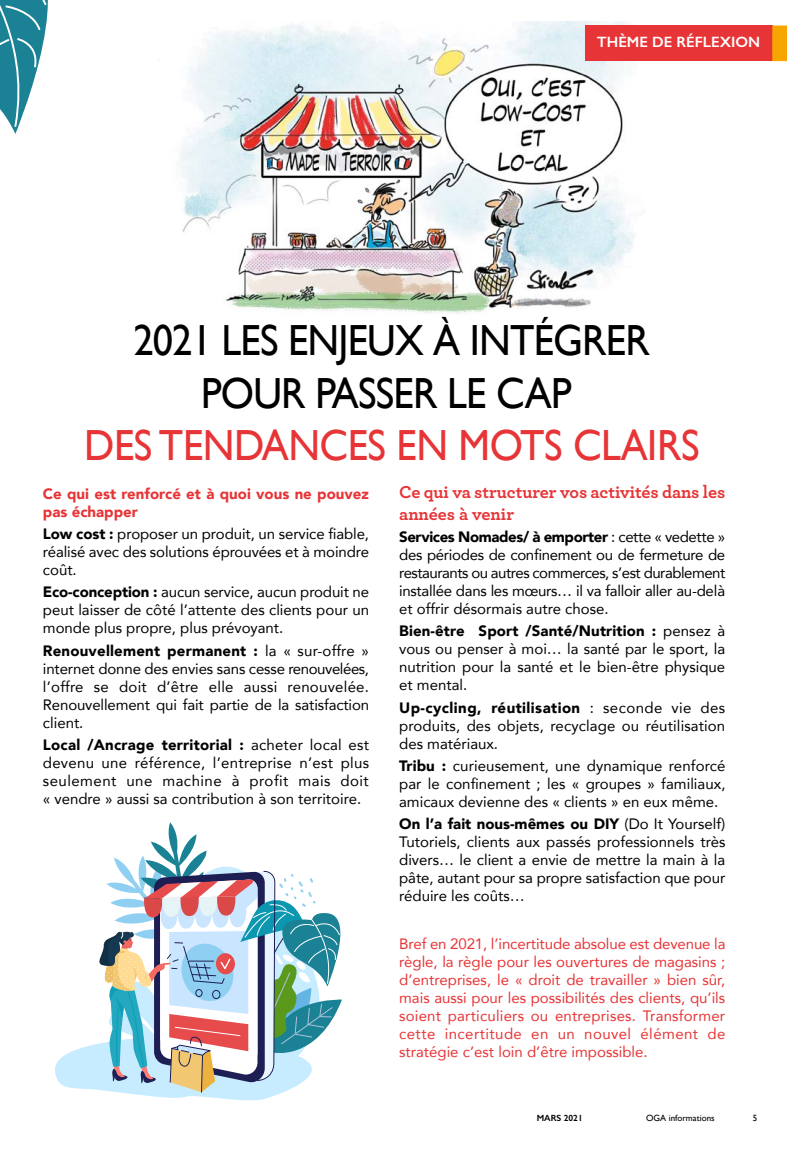
<style>
.page{position:relative;width:787px;height:1149px;background:#fff}
.page>*{position:absolute;margin:0;border:0;box-sizing:border-box;transform-origin:0 0}
.t1{font:43.5px/52.2px "Gill Sans";letter-spacing:-.02em;color:#000;text-align:center;scale:.93 1}
.t2{font:43.5px "Gill Sans";letter-spacing:-.01em;color:#e73436;scale:.93 1}
.t3{font:700 18px/21.6px "Archer";letter-spacing:-.005em;color:#e73436}
.t4{font:15px/18px "Avenir";color:#000;text-align:justify}
.t5{font:15px/18px "Avenir";color:#e73436;text-align:justify}
.t6{font:900 15px/18px "Avenir";color:#e73436}
.t7{font:600 15px "Gill Sans";color:#fff}
.t8{font:9px "Gill Sans";color:#000}
.t9{font:600 9px "Gill Sans";color:#000}
.s1{font-weight:900}
</style>
<div class="page">
<img style="left:181px;top:21px;width:480px;height:292px">
<div style="left:584px;top:26px;width:188px;height:35px;background:#e73436"></div>
<svg style="left:772px;top:26px;width:15px;height:35px"></svg>
<svg style="left:55px;top:822px;width:287px;height:279px"></svg>
<svg style="left:0;top:0;width:48px;height:134px"></svg>
<p class="t7" style="left:597px;top:33px;width:165px">THÈME DE RÉFLEXION</p>
<h1 class="t1" style="left:133px;top:314px;width:556px">2021 LES ENJEUX À INTÉGRER<br>POUR PASSER LE CAP</h1>
<h1 class="t2" style="left:84px;top:419px;width:663px">DES TENDANCES EN MOTS CLAIRS</h1>
<p class="t6" style="left:43px;top:484px;width:327px">Ce qui est renforcé et à quoi vous ne pouvez pas échapper</p>
<p class="t4" style="left:43px;top:524px;width:328px"><span class="s1">Low cost :</span> proposer un produit, un service fiable, réalisé avec des solutions éprouvées et à moindre coût.</p>
<p class="t4" style="left:43px;top:582px;width:327px"><span class="s1">Eco-conception :</span> aucun service, aucun produit ne peut laisser de côté l’attente des clients pour un monde plus propre, plus prévoyant.</p>
<p class="t4" style="left:43px;top:640px;width:328px"><span class="s1">Renouvellement permanent :</span> la « sur-offre » internet donne des envies sans cesse renouvelées, l’offre se doit d’être elle aussi renouvelée.<br>Renouvellement qui fait partie de la satisfaction client.</p>
<p class="t4" style="left:43px;top:735px;width:328px"><span class="s1">Local /Ancrage territorial :</span> acheter local est devenu une référence, l’entreprise n’est plus seulement une machine à profit mais doit « vendre » aussi sa contribution à son territoire.</p>
<p class="t3" style="left:399px;top:480px;width:328px">Ce qui va structurer vos activités dans les années à venir</p>
<p class="t4" style="left:399px;top:527px;width:328px"><span class="s1">Services Nomades/ à emporter</span> : cette « vedette » des périodes de confinement ou de fermeture de restaurants ou autres commerces, s’est durablement installée dans les mœurs… il va falloir aller au-delà et offrir désormais autre chose.</p>
<p class="t4" style="left:399px;top:621px;width:327px"><span class="s1">Bien-être Sport /Santé/Nutrition :</span> pensez à vous ou penser à moi… la santé par le sport, la nutrition pour la santé et le bien-être physique et mental.</p>
<p class="t4" style="left:399px;top:697px;width:327px"><span class="s1">Up-cycling, réutilisation</span> : seconde vie des produits, des objets, recyclage ou réutilisation des matériaux.</p>
<p class="t4" style="left:399px;top:756px;width:328px"><span class="s1">Tribu :</span> curieusement, une dynamique renforcé par le confinement ; les « groupes » familiaux, amicaux devienne des « clients » en eux même.</p>
<p class="t4" style="left:399px;top:814px;width:328px"><span class="s1">On l’a fait nous-mêmes ou DIY</span> (Do It Yourself)<br>Tutoriels, clients aux passés professionnels très divers… le client a envie de mettre la main à la pâte, autant pour sa propre satisfaction que pour réduire les coûts…</p>
<p class="t5" style="left:399px;top:933px;width:328px">Bref en 2021, l’incertitude absolue est devenue la règle, la règle pour les ouvertures de magasins ; d’entreprises, le « droit de travailler » bien sûr, mais aussi pour les possibilités des clients, qu’ils soient particuliers ou entreprises. Transformer cette incertitude en un nouvel élément de stratégie c’est loin d’être impossible.</p>
<p class="t9" style="left:536px;top:1112px;width:48px">MARS 2021</p>
<p class="t8" style="left:646px;top:1112px;width:70px">OGA informations</p>
<p class="t8" style="left:752px;top:1112px;width:6px">5</p>
</div>
